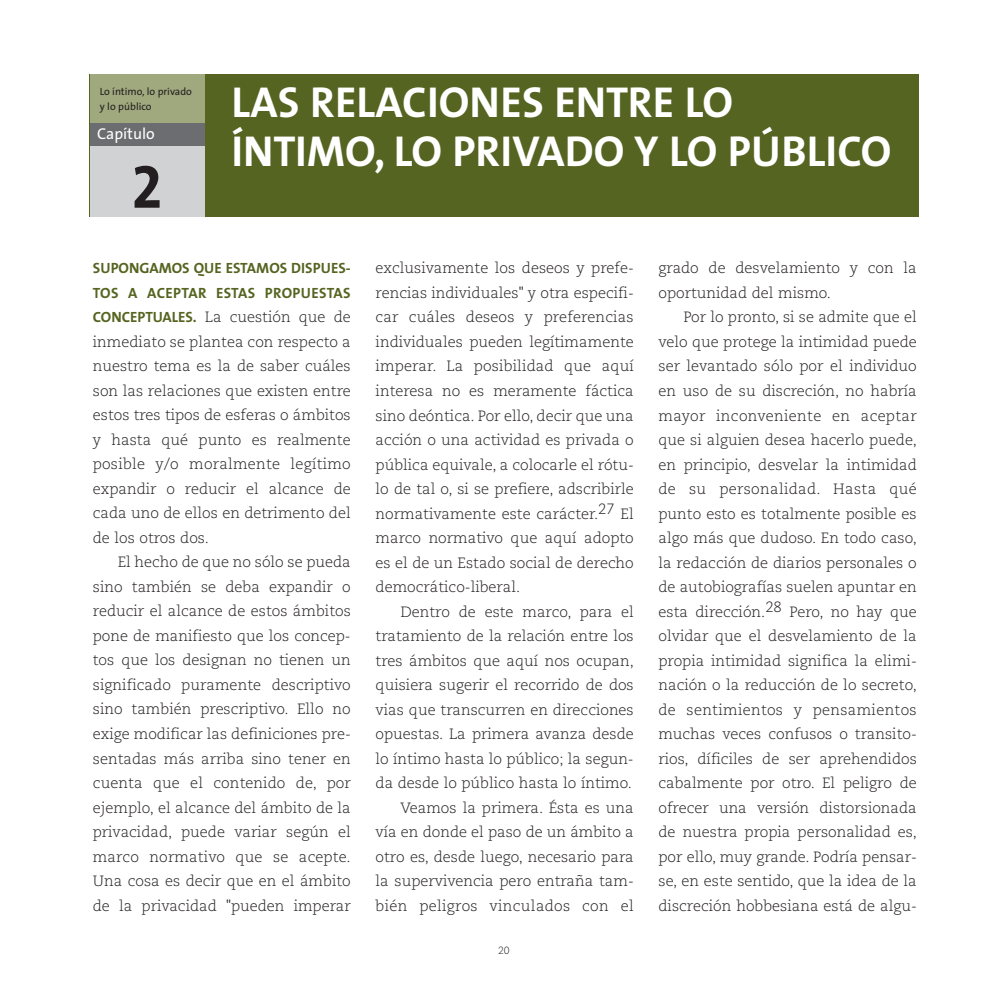
<style>
.page{position:relative;width:993px;height:993px;background:#fff}
.page>*{position:absolute;margin:0;border:0;box-sizing:border-box;transform-origin:0 0}
.t1{font:61.25px "The Mix Bold Caps";color:#231f20}
.t2{font:700 43.57px/49px "The Mix";color:#fff}
.t3{font:15.75px "The Sans";color:#fff}
.t4{font:300 14.88px/24.5px "Caecilia";color:#231f20;text-align:justify}
.t5{font:700 14.88px/24.5px "The Sans";color:#566421}
.t6{font:10.5px/15.8px "The Sans";color:#231f20}
.t7{font:300 10.5px "Caecilia";color:#231f20}
.s1{font-family:"The Sans";font-weight:700;color:#566421}
</style>
<div class="page">
<div style="left:90px;top:75px;width:828px;height:142px;background:#566421"></div>
<div style="left:90px;top:75px;width:114px;height:142px;background:#d1d2d4"></div>
<div style="left:90px;top:122px;width:114px;height:24px;background:#6c6d70"></div>
<div style="left:90px;top:75px;width:114px;height:48px;background:#a0a97e"></div>
<p class="t6" style="left:100px;top:84px;width:94px">Lo íntimo, lo privado y lo público</p>
<h2 class="t2" style="left:231px;top:83px;width:661px">LAS RELACIONES ENTRE LO<br>ÍNTIMO, LO PRIVADO Y LO PÚBLICO</h2>
<p class="t3" style="left:97px;top:127px;width:59px">Capítulo</p>
<h1 class="t1" style="left:131px;top:166px;width:32px">2</h1>
<p class="t5" style="left:93px;top:257px;width:259px">SUPONGAMOS QUE ESTAMOS DISPUES-<br>TOS A ACEPTAR ESTAS PROPUESTAS</p>
<p class="t4" style="left:93px;top:306px;width:259px"><span class="s1">CONCEPTUALES.</span> La cuestión que de inmediato se plantea con respecto a nuestro tema es la de saber cuáles son las relaciones que existen entre estos tres tipos de esferas o ámbitos y hasta qué punto es realmente posible y/o moralmente legítimo expandir o reducir el alcance de cada uno de ellos en detrimento del de los otros dos.</p>
<p class="t4" style="left:93px;top:551px;width:259px;text-indent:25px">El hecho de que no sólo se pueda sino también se deba expandir o reducir el alcance de estos ámbitos pone de manifiesto que los concep&shy;tos que los designan no tienen un significado puramente descriptivo sino también prescriptivo. Ello no exige modificar las definiciones pre&shy;sentadas más arriba sino tener en cuenta que el contenido de, por ejemplo, el alcance del ámbito de la privacidad, puede variar según el marco normativo que se acepte.<br>Una cosa es decir que en el ámbito de la privacidad "pueden imperar</p>
<p class="t4" style="left:375px;top:257px;width:260px">exclusivamente los deseos y prefe&shy;rencias individuales" y otra especifi&shy;car cuáles deseos y preferencias individuales pueden legítimamente imperar. La posibilidad que aquí interesa no es meramente fáctica sino deóntica. Por ello, decir que una acción o una actividad es privada o pública equivale, a colocarle el rótu&shy;lo de tal o, si se prefiere, adscribirle normativamente este carácter.27 El marco normativo que aquí adopto es el de un Estado social de derecho democrático-liberal.</p>
<p class="t4" style="left:375px;top:600px;width:259px;text-align:right">Dentro de este marco, para el tratamiento de la relación entre los tres ámbitos que aquí nos ocupan, quisiera sugerir el recorrido de dos vias que transcurren en direcciones opuestas. La primera avanza desde lo íntimo hasta lo público; la segun&shy;da desde lo público hasta lo íntimo.<br>Veamos la primera. Ésta es una vía en donde el paso de un ámbito a otro es, desde luego, necesario para la supervivencia pero entraña tam&shy;bién peligros vinculados con el</p>
<p class="t7" style="left:498px;top:945px;width:13px">20</p>
<p class="t4" style="left:658px;top:257px;width:260px">grado de desvelamiento y con la oportunidad del mismo.</p>
<p class="t4" style="left:658px;top:306px;width:260px;text-indent:25px">Por lo pronto, si se admite que el velo que protege la intimidad puede ser levantado sólo por el individuo en uso de su discreción, no habría mayor inconveniente en aceptar que si alguien desea hacerlo puede, en principio, desvelar la intimidad de su personalidad. Hasta qué punto esto es totalmente posible es algo más que dudoso. En todo caso, la redacción de diarios personales o de autobiografías suelen apuntar en esta dirección.28 Pero, no hay que olvidar que el desvelamiento de la propia intimidad significa la elimi&shy;nación o la reducción de lo secreto, de sentimientos y pensamientos muchas veces confusos o transito&shy;rios, díficiles de ser aprehendidos cabalmente por otro. El peligro de ofrecer una versión distorsionada de nuestra propia personalidad es, por ello, muy grande. Podría pensar&shy;se, en este sentido, que la idea de la discreción hobbesiana está de algu-</p>
</div>
